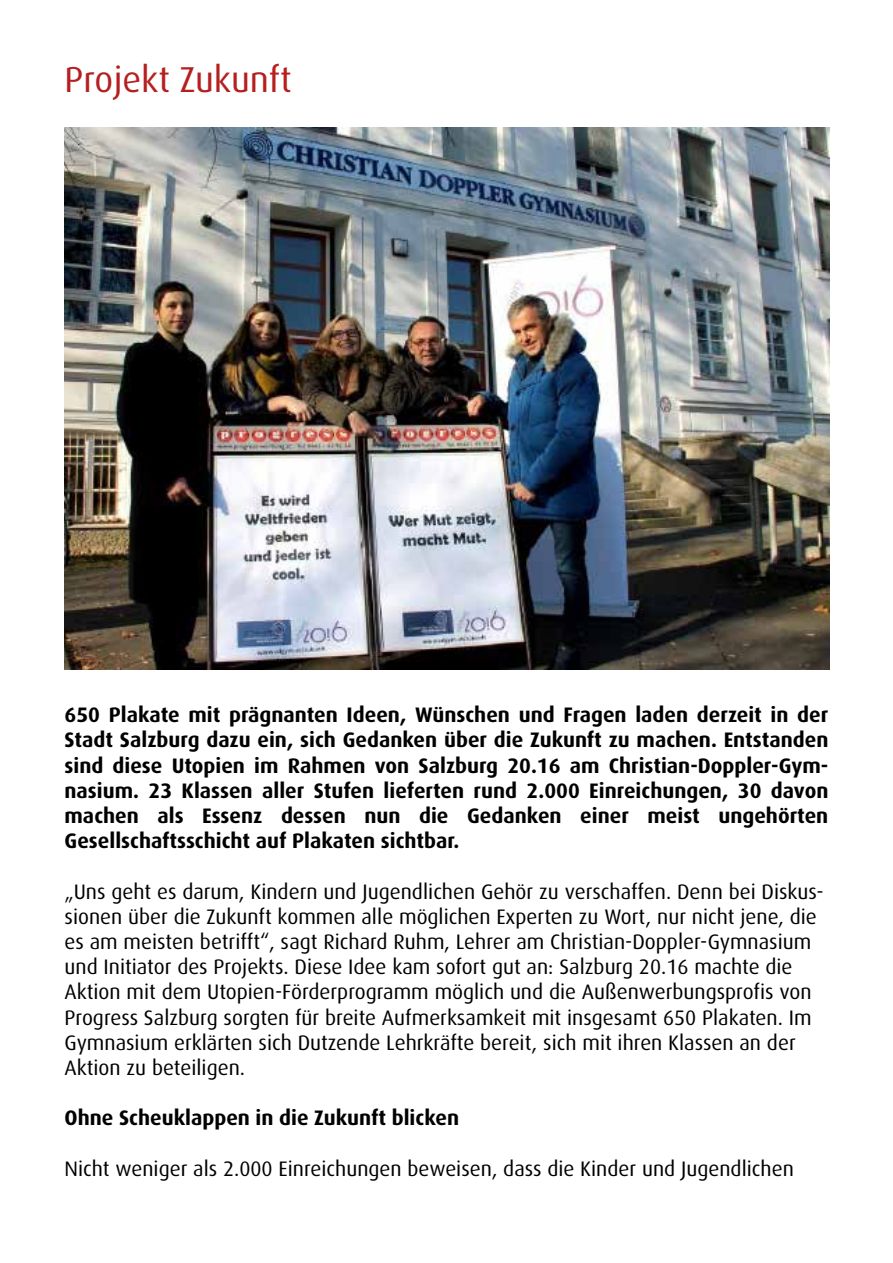
<style>
.page{position:relative;width:893px;height:1263px;background:#fff}
.page>*{position:absolute;margin:0;border:0;box-sizing:border-box;transform-origin:0 0}
.t1{font:36px "Dax";color:#b51f1f}
.t2{font:21px/25.2px "Dax";color:#000}
.t3{font:700 21px/25.2px "Dax";color:#000;text-align:justify}
</style>
<div class="page">
<img style="left:65px;top:128px;width:764px;height:542px">
<h1 class="t1" style="left:65px;top:60px;width:229px">Projekt Zukunft</h1>
<p class="t3" style="left:65px;top:702px;width:765px">650 Plakate mit prägnanten Ideen, Wünschen und Fragen laden derzeit in der Stadt Salzburg dazu ein, sich Gedanken über die Zukunft zu machen. Entstanden sind diese Utopien im Rahmen von Salzburg 20.16 am Christian-Doppler-Gym&shy;nasium. 23 Klassen aller Stufen lieferten rund 2.000 Einreichungen, 30 davon machen als Essenz dessen nun die Gedanken einer meist ungehörten Gesellschaftsschicht auf Plakaten sichtbar.</p>
<p class="t2" style="left:65px;top:879px;width:760px">„Uns geht es darum, Kindern und Jugendlichen Gehör zu verschaffen. Denn bei Diskus&shy;sionen über die Zukunft kommen alle möglichen Experten zu Wort, nur nicht jene, die es am meisten betrifft“, sagt Richard Ruhm, Lehrer am Christian-Doppler-Gymnasium und Initiator des Projekts. Diese Idee kam sofort gut an: Salzburg 20.16 machte die Aktion mit dem Utopien-Förderprogramm möglich und die Außenwerbungsprofis von Progress Salzburg sorgten für breite Aufmerksamkeit mit insgesamt 650 Plakaten. Im Gymnasium erklärten sich Dutzende Lehrkräfte bereit, sich mit ihren Klassen an der Aktion zu beteiligen.</p>
<p class="t3" style="left:65px;top:1105px;width:396px">Ohne Scheuklappen in die Zukunft blicken</p>
<p class="t2" style="left:65px;top:1156px;width:731px">Nicht weniger als 2.000 Einreichungen beweisen, dass die Kinder und Jugendlichen</p>
</div>
